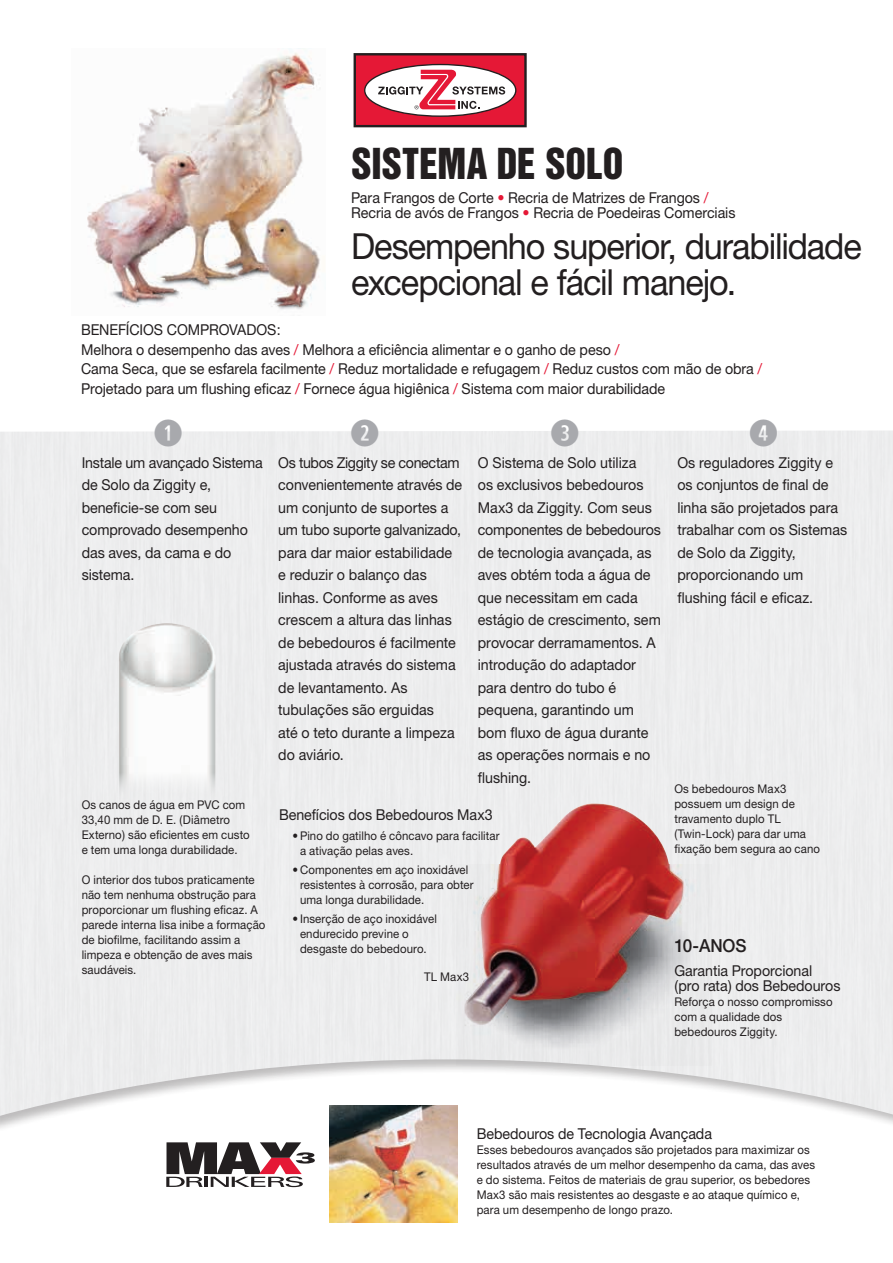
<style>
.page{position:relative;width:893px;height:1263px;background:#fff}
.page>*{position:absolute;margin:0;border:0;box-sizing:border-box;transform-origin:0 0}
.ZIG_Title{font:39px "Helvetica Inserat";color:#231f20;scale:.95 1}
.ZIG_Header{font:36px/36px "Helvetica Neue";letter-spacing:-.03em;color:#231f20;scale:.95 1}
.ZIG_Combi_Numbers{font:700 36px "Combi Numerals Pro";color:#a8a9ad}
.ZIG_Title_Caption{font:500 18px "Helvetica Neue";letter-spacing:-.01em;color:#231f20;scale:.95 1}
.ZIG_Body{font:15px/22.5px "Helvetica Neue";color:#231f20;scale:.95 1}
.ZIG_Title_Caption-2{font:15px/15px "Helvetica Neue";letter-spacing:-.005em;color:#231f20;scale:.95 1}
.ZIG_Caption{font:12px/15px "Helvetica Neue";letter-spacing:.01em;color:#231f20;scale:.95 1}
.s1{color:#e51836}
</style>
<div class="page">
<div style="left:0;top:431px;width:893px;height:685px;background:#ededee"></div>
<img style="left:87px;top:53px;width:233px;height:257px">
<img style="left:457px;top:864px;width:254px;height:202px">
<img style="left:460px;top:803px;width:224px;height:226px">
<img style="left:119px;top:623px;width:96px;height:177px">
<img style="left:330px;top:1105px;width:127px;height:117px">
<div style="left:355px;top:54px;width:170px;height:72px;background:#e51836"></div>
<div style="left:354px;top:53px;width:173px;height:74px;border:2px solid #231f20"></div>
<svg style="left:365px;top:65px;width:151px;height:51px"></svg>
<div style="left:364px;top:64px;width:152px;height:53px;border:1px solid #231f20;border-radius:50%"></div>
<svg style="left:378px;top:70px;width:127px;height:39px"></svg>
<svg style="left:166px;top:1142px;width:149px;height:45px"></svg>
<p class="ZIG_Title" style="left:351px;top:141px;width:288px">SISTEMA DE SOLO</p>
<p class="ZIG_Title_Caption-2" style="left:351px;top:190px;width:406px">Para Frangos de Corte <span class="s1">•</span> Recria de Matrizes de Frangos <span class="s1">/<br></span>Recria de avós de Frangos <span class="s1">•</span> Recria de Poedeiras Comerciais</p>
<p class="ZIG_Header" style="left:351px;top:228px;width:539px">Desempenho superior, durabilidade excepcional e fácil manejo.</p>
<p class="ZIG_Body" style="left:81px;top:318px;width:212px">BENEFÍCIOS COMPROVADOS:</p>
<p class="ZIG_Body" style="left:81px;top:339px;width:719px;line-height:19.5px">Melhora o desempenho das aves <span class="s1">/</span> Melhora a eficiência alimentar e o ganho de peso <span class="s1">/<br></span>Cama Seca, que se esfarela facilmente <span class="s1">/</span> Reduz mortalidade e refugagem <span class="s1">/</span> Reduz custos com mão de obra <span class="s1">/<br></span>Projetado para um flushing eficaz <span class="s1">/</span> Fornece água higiênica <span class="s1">/</span> Sistema com maior durabilidade</p>
<p class="ZIG_Combi_Numbers" style="left:154px;top:419px;width:31px">Q</p>
<p class="ZIG_Combi_Numbers" style="left:350px;top:419px;width:31px">W</p>
<p class="ZIG_Combi_Numbers" style="left:550px;top:419px;width:31px">E</p>
<p class="ZIG_Combi_Numbers" style="left:749px;top:419px;width:31px">R</p>
<p class="ZIG_Body" style="left:82px;top:451px;width:192px">Instale um avançado Sistema de Solo da Ziggity e, beneficie-se com seu comprovado desempenho das aves, da cama e do sistema.</p>
<p class="ZIG_Body" style="left:278px;top:451px;width:195px">Os tubos Ziggity se conectam convenientemente através de um conjunto de suportes a um tubo suporte galvanizado, para dar maior estabilidade e reduzir o balanço das linhas. Conforme as aves crescem a altura das linhas de bebedouros é facilmente ajustada através do sistema de levantamento. As tubulações são erguidas<br>até o teto durante a limpeza do aviário.</p>
<p class="ZIG_Body" style="left:478px;top:451px;width:194px">O Sistema de Solo utiliza<br>os exclusivos bebedouros<br>Max3 da Ziggity. Com seus componentes de bebedouros de tecnologia avançada, as aves obtém toda a água de que necessitam em cada estágio de crescimento, sem provocar derramamentos. A introdução do adaptador para dentro do tubo é pequena, garantindo um bom fluxo de água durante as operações normais e no flushing.</p>
<p class="ZIG_Body" style="left:677px;top:451px;width:180px">Os reguladores Ziggity e os conjuntos de final de linha são projetados para trabalhar com os Sistemas de Solo da Ziggity, proporcionando um flushing fácil e eficaz.</p>
<p class="ZIG_Caption" style="left:674px;top:781px;width:155px">Os bebedouros Max3 possuem um design de travamento duplo TL (Twin-Lock) para dar uma fixação bem segura ao cano</p>
<p class="ZIG_Caption" style="left:82px;top:797px;width:178px">Os canos de água em PVC com<br>33,40 mm de D. E. (Diâmetro<br>Externo) são eficientes em custo e tem uma longa durabilidade.</p>
<p class="ZIG_Caption" style="left:82px;top:872px;width:195px">O interior dos tubos praticamente não tem nenhuma obstrução para proporcionar um flushing eficaz. A parede interna lisa inibe a formação de biofilme, facilitando assim a limpeza e obtenção de aves mais saudáveis.</p>
<p class="ZIG_Title_Caption-2" style="left:279px;top:807px;width:227px">Benefícios dos Bebedouros Max3</p>
<p class="ZIG_Caption" style="left:300px;top:828px;width:212px;text-indent:-8px">•Pino do gatilho é côncavo para facilitar a ativação pelas aves.</p>
<p class="ZIG_Caption" style="left:300px;top:862px;width:184px;text-indent:-8px">• Componentes em aço inoxidável resistentes à corrosão, para obter uma longa durabilidade.</p>
<p class="ZIG_Caption" style="left:300px;top:911px;width:146px;text-indent:-8px">• Inserção de aço inoxidável endurecido previne o desgaste do bebedouro.</p>
<p class="ZIG_Title_Caption" style="left:674px;top:935px;width:77px">10-ANOS</p>
<p class="ZIG_Title_Caption-2" style="left:674px;top:963px;width:176px">Garantia Proporcional (pro rata) dos Bebedouros</p>
<p class="ZIG_Caption" style="left:674px;top:994px;width:168px">Reforça o nosso compromisso com a qualidade dos bebedouros Ziggity.</p>
<p class="ZIG_Caption" style="left:424px;top:969px;width:49px">TL Max3</p>
<p class="ZIG_Title_Caption-2" style="left:477px;top:1126px;width:249px">Bebedouros de Tecnologia Avançada</p>
<p class="ZIG_Caption" style="left:477px;top:1142px;width:358px">Esses bebedouros avançados são projetados para maximizar os resultados através de um melhor desempenho da cama, das aves e do sistema. Feitos de materiais de grau superior, os bebedores Max3 são mais resistentes ao desgaste e ao ataque químico e, para um desempenho de longo prazo.</p>
</div>
